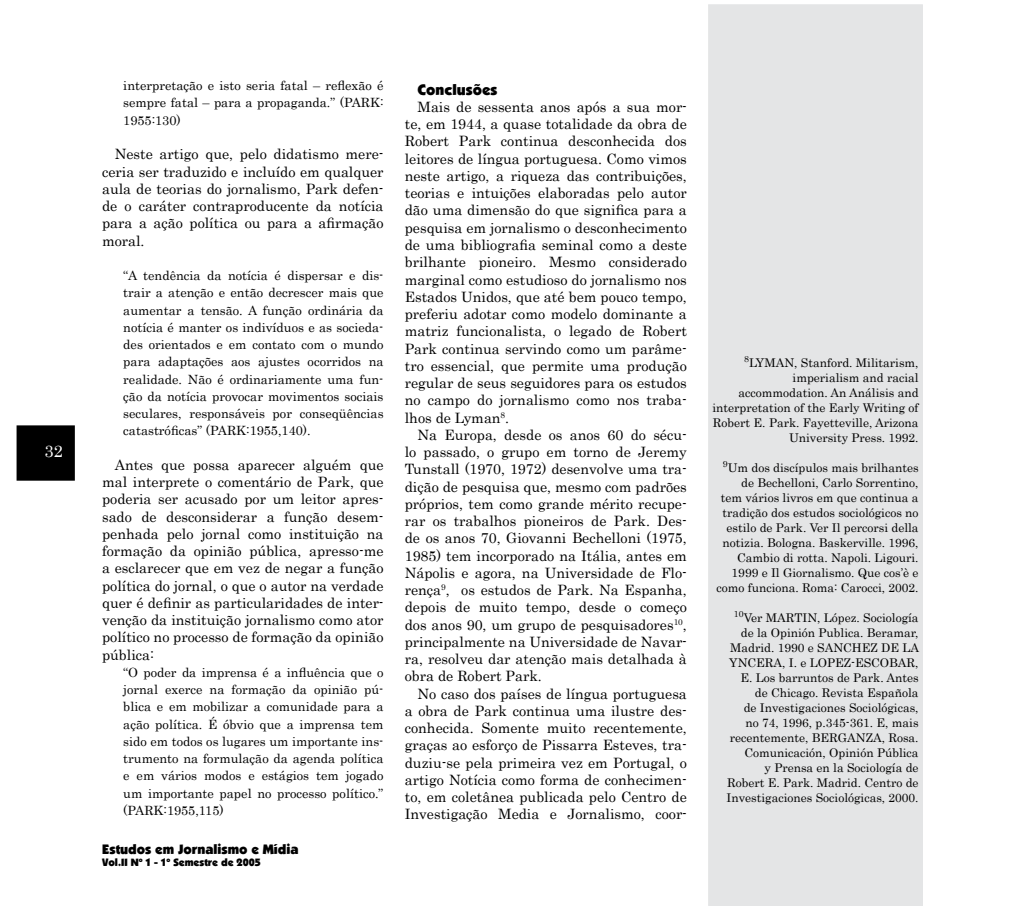
<style>
.page{position:relative;width:1025px;height:906px;background:#fff}
.page>*{position:absolute;margin:0;border:0;box-sizing:border-box;transform-origin:0 0}
.t1{font:16.5px "Century";color:#fff}
.t2{font:15px "Boulder";color:#000}
.t3{font:14.25px/17.2px "Century";color:#000;text-align:justify}
.t4{font:13.5px "Boulder";color:#000}
.t5{font:12.75px/17.2px "Century";color:#000;text-align:justify}
.t6{font:12px/15px "Century";color:#000;text-align:right}
.t7{font:10.5px "Boulder";color:#000}
</style>
<div class="page">
<div style="left:17px;top:426px;width:57px;height:54px;background:#000"></div>
<div style="left:17px;top:425px;width:58px;height:56px;border:2px solid #000"></div>
<div style="left:709px;top:5px;width:213px;height:900px;background:#e4e5e6"></div>
<div style="left:708px;top:4px;width:215px;height:902px;border:2px solid #e4e5e6"></div>
<p class="t1" style="left:45px;top:437px;width:20px">32</p>
<p class="t5" style="left:123px;top:76px;width:262px">interpretação e isto seria fatal – reflexão é sempre fatal – para a propaganda.” (PARK:<br>1955:130)</p>
<p class="t3" style="left:102px;top:144px;width:283px;text-indent:13px">Neste artigo que, pelo didatismo mere&shy;ceria ser traduzido e incluído em qualquer aula de teorias do jornalismo, Park defen&shy;de o caráter contraproducente da notícia para a ação política ou para a afirmação moral.</p>
<p class="t5" style="left:123px;top:266px;width:262px">“A tendência da notícia é dispersar e dis&shy;trair a atenção e então decrescer mais que aumentar a tensão. A função ordinária da notícia é manter os indivíduos e as socieda&shy;des orientados e em contato com o mundo para adaptações aos ajustes ocorridos na realidade. Não é ordinariamente uma fun&shy;ção da notícia provocar movimentos sociais seculares, responsáveis por conseqüências catastróficas” (PARK:1955,140).</p>
<p class="t3" style="left:102px;top:455px;width:283px;text-indent:13px">Antes que possa aparecer alguém que mal interprete o comentário de Park, que poderia ser acusado por um leitor apres&shy;sado de desconsiderar a função desem&shy;penhada pelo jornal como instituição na formação da opinião pública, apresso-me a esclarecer que em vez de negar a função política do jornal, o que o autor na verdade quer é definir as particularidades de inter&shy;venção da instituição jornalismo como ator político no processo de formação da opinião pública:</p>
<p class="t5" style="left:123px;top:662px;width:262px">“O poder da imprensa é a influência que o jornal exerce na formação da opinião pú&shy;blica e em mobilizar a comunidade para a ação política. É óbvio que a imprensa tem sido em todos os lugares um importante ins&shy;trumento na formulação da agenda política e em vários modos e estágios tem jogado um importante papel no processo político.” (PARK:1955,115)</p>
<p class="t4" style="left:102px;top:841px;width:198px">Estudos em Jornalismo e Mídia</p>
<p class="t7" style="left:102px;top:856px;width:160px">Vol.II Nº 1 - 1º Semestre de 2005</p>
<p class="t2" style="left:417px;top:81px;width:81px">Conclusões</p>
<p class="t3" style="left:405px;top:97px;width:284px;text-indent:13px">Mais de sessenta anos após a sua mor&shy;te, em 1944, a quase totalidade da obra de Robert Park continua desconhecida dos leitores de língua portuguesa. Como vimos neste artigo, a riqueza das contribuições, teorias e intuições elaboradas pelo autor dão uma dimensão do que significa para a pesquisa em jornalismo o desconhecimento de uma bibliografia seminal como a deste brilhante pioneiro. Mesmo considerado marginal como estudioso do jornalismo nos Estados Unidos, que até bem pouco tempo, preferiu adotar como modelo dominante a matriz funcionalista, o legado de Robert Park continua servindo como um parâme&shy;tro essencial, que permite uma produção regular de seus seguidores para os estudos no campo do jornalismo como nos traba&shy;lhos de Lyman<sup>8</sup>.</p>
<p class="t3" style="left:405px;top:425px;width:284px;text-indent:13px">Na Europa, desde os anos 60 do sécu&shy;lo passado, o grupo em torno de Jeremy Tunstall (1970, 1972) desenvolve uma tra&shy;dição de pesquisa que, mesmo com padrões próprios, tem como grande mérito recupe&shy;rar os trabalhos pioneiros de Park. Des&shy;de os anos 70, Giovanni Bechelloni (1975, 1985) tem incorporado na Itália, antes em Nápolis e agora, na Universidade de Flo&shy;rença<sup>9</sup>, os estudos de Park. Na Espanha, depois de muito tempo, desde o começo dos anos 90, um grupo de pesquisadores<sup>10</sup>, principalmente na Universidade de Navar&shy;ra, resolveu dar atenção mais detalhada à obra de Robert Park.</p>
<p class="t3" style="left:405px;top:683px;width:284px;text-indent:13px">No caso dos países de língua portuguesa a obra de Park continua uma ilustre des&shy;conhecida. Somente muito recentemente, graças ao esforço de Pissarra Esteves, tra&shy;duziu-se pela primeira vez em Portugal, o artigo Notícia como forma de conhecimen&shy;to, em coletânea publicada pelo Centro de Investigação Media e Jornalismo, coor-</p>
<p class="t6" style="left:712px;top:354px;width:208px"><sup>8</sup>LYMAN, Stanford. Militarism, imperialism and racial accommodation. An Análisis and interpretation of the Early Writing of<br>Robert E. Park. Fayetteville, Arizona<br>University Press. 1992.</p>
<p class="t6" style="left:716px;top:459px;width:204px"><sup>9</sup>Um dos discípulos mais brilhantes de Bechelloni, Carlo Sorrentino,<br>tem vários livros em que continua a tradição dos estudos sociológicos no estilo de Park. Ver Il percorsi della notizia. Bologna. Baskerville. 1996, Cambio di rotta. Napoli. Ligouri.<br>1999 e Il Giornalismo. Que cos’è e como funciona. Roma: Carocci, 2002.</p>
<p class="t6" style="left:726px;top:609px;width:194px"><sup>10</sup>Ver MARTIN, López. Sociología de la Opinión Publica. Beramar,<br>Madrid. 1990 e SANCHEZ DE LA<br>YNCERA, I. e LOPEZ-ESCOBAR,<br>E. Los barruntos de Park. Antes de Chicago. Revista Española<br>de Investigaciones Sociológicas,<br>no 74, 1996, p.345-361. E, mais recentemente, BERGANZA, Rosa.<br>Comunicación, Opinión Pública<br>y Prensa en la Sociología de<br>Robert E. Park. Madrid. Centro de<br>Investigaciones Sociológicas, 2000.</p>
</div>
